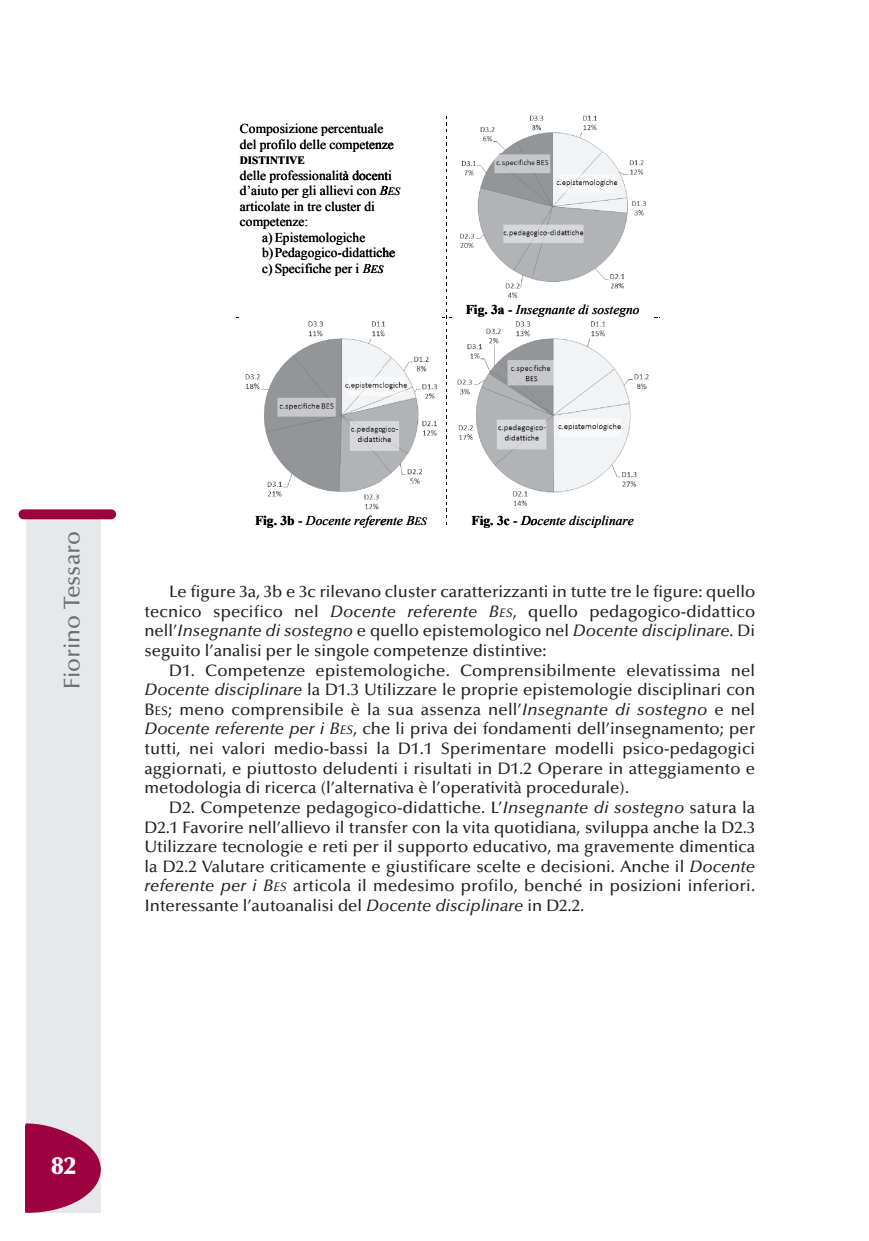
<style>
.page{position:relative;width:869px;height:1241px;background:#fff}
.page>*{position:absolute;margin:0;border:0;box-sizing:border-box;transform-origin:0 0}
.t1{font:900 24.5px "Optima";color:#fff}
.t2{font:500 22.75px "Optima";color:#6c6d70}
.t3{font:500 16.62px/19.6px "Optima";color:#231f20;text-align:justify}
.t4{font:13.47px/15.6px "Times New Roman";color:#000}
.t5{font:italic 13.47px "Times New Roman";color:#000}
.t6{font:700 13.47px "Times New Roman";color:#000}
.t7{font:700 11.03px "Times New Roman";color:#000}
.t8{font:italic 11.03px "Times New Roman";color:#000}
.s1{font-size:13.47px}
.s2{font-style:italic}
.s3{font-weight:700;font-style:normal}
.s4{font-style:normal}
.s5{font-size:11.03px}
.s6{font-style:italic;font-size:12.42px}
.s7{font-size:12.42px}
</style>
<div class="page">
<img style="left:460px;top:115px;width:186px;height:183px">
<img style="left:245px;top:321px;width:192px;height:189px">
<img style="left:457px;top:321px;width:192px;height:185px">
<div style="left:27px;top:517px;width:74px;height:695px;background:#e7e8e9"></div>
<div style="left:19px;top:509px;width:97px;height:10px;background:#9d0140;border-radius:5px"></div>
<svg style="left:25px;top:1122px;width:76px;height:90px"></svg>
<p class="t4" style="left:240px;top:121px;width:155px">Composizione percentuale del profilo delle competenze</p>
<p class="t7" style="left:240px;top:154px;width:66px">DISTINTIVE</p>
<p class="t4" style="left:240px;top:167px;width:153px">delle professionalità docenti</p>
<p class="t4" style="left:240px;top:183px;width:138px">d’aiuto per gli allievi con</p>
<p class="t4" style="left:240px;top:198px;width:136px">articolate in tre cluster di</p>
<p class="t4" style="left:240px;top:214px;width:70px">competenze:</p>
<p class="t4" style="left:262px;top:229px;width:105px">a) Epistemologiche</p>
<p class="t4" style="left:262px;top:245px;width:135px">b)Pedagogic didattiche</p>
<p class="t8" style="left:379px;top:185px;width:22px"><span class="s1">B</span>ES</p>
<p class="t4" style="left:262px;top:245px;width:110px;text-indent:69px">o-<br>c) Specifiche per <span class="s2">B</span></p>
<p class="t4" style="left:355px;top:260px;width:5px">i</p>
<p class="t8" style="left:371px;top:263px;width:14px">ES</p>
<p class="t5" style="left:465px;top:302px;width:175px"><span class="s3">Fig. 3</span> <span class="s4">-</span> Insegnante di sostegno</p>
<p class="t6" style="left:497px;top:302px;width:8px">a</p>
<h2 class="t2" style="left:63px;top:689px;width:159px;rotate:-90deg">Fiorino Tessaro</h2>
<p class="t5" style="left:255px;top:513px;width:173px"><span class="s3">Fig. 3</span> <span class="s4">-</span> Docente referente B<span class="s5">ES</span></p>
<p class="t6" style="left:287px;top:513px;width:9px">b</p>
<p class="t5" style="left:471px;top:513px;width:163px"><span class="s3">Fig. 3</span> <span class="s4">-</span> Docente disciplinare</p>
<p class="t6" style="left:503px;top:513px;width:7px">c</p>
<p class="t3" style="left:144px;top:583px;width:612px;text-indent:25px">Le figure 3a, 3b e 3c rilevano cluster caratterizzanti in tutte tre le figure: quello tecnico specifico nel <span class="s2">Docente referente B</span><span class="s6">ES</span>, quello pedagogico-didattico nell’<span class="s2">Insegnante di sostegno</span> e quello epistemologico nel <span class="s2">Docente disciplinare.</span> Di seguito l’analisi per le singole competenze distintive:</p>
<p class="t3" style="left:144px;top:661px;width:612px;text-indent:25px">D1. Competenze epistemologiche. Comprensibilmente elevatissima nel <span class="s2">Docente disciplinare</span> la D1.3 Utilizzare le proprie epistemologie disciplinari con B<span class="s7">ES</span>; meno comprensibile è la sua assenza nell’<span class="s2">Insegnante di sostegno</span> e nel <span class="s2">Docente referente per i B</span><span class="s6">ES</span>, che li priva dei fondamenti dell’insegnamento; per tutti, nei valori medio-bassi la D1.1 Sperimentare modelli psico-pedagogici aggiornati, e piuttosto deludenti i risultati in D1.2 Operare in atteggiamento e metodologia di ricerca (l’alternativa è l’operatività procedurale).</p>
<p class="t3" style="left:144px;top:799px;width:612px;text-indent:25px">D2. Competenze pedagogico-didattiche. L’<span class="s2">Insegnante di sostegno</span> satura la D2.1 Favorire nell’allievo il transfer con la vita quotidiana, sviluppa anche la D2.3<br>Utilizzare tecnologie e reti per il supporto educativo, ma gravemente dimentica la D2.2 Valutare criticamente e giustificare scelte e decisioni. Anche il <span class="s2">Docente referente per i B</span><span class="s6">ES</span> articola il medesimo profilo, benché in posizioni inferiori.<br>Interessante l’autoanalisi del <span class="s2">Docente disciplinare</span> in D2.2.</p>
<h1 class="t1" style="left:52px;top:1155px;width:26px">82</h1>
</div>
